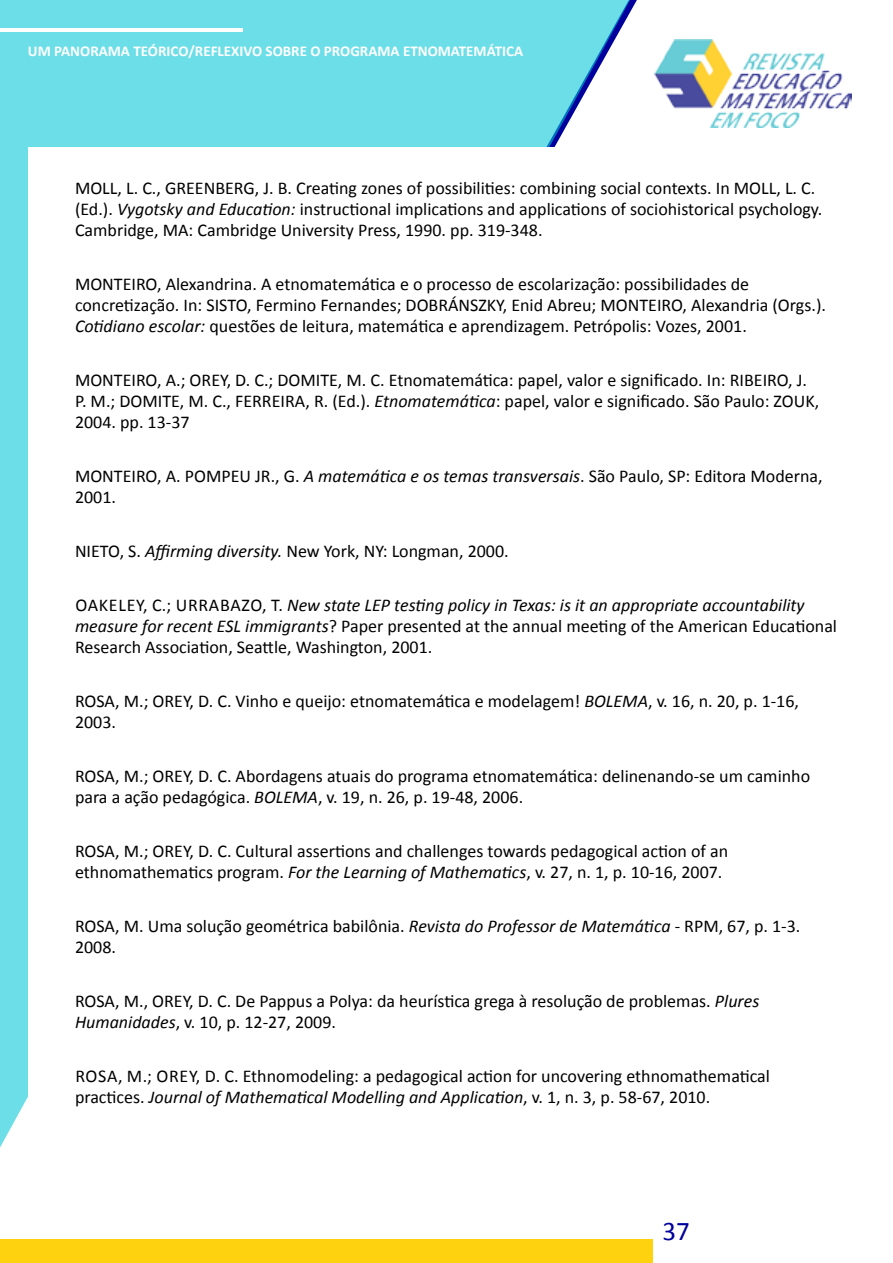
<style>
.page{position:relative;width:893px;height:1263px;background:#fff}
.page>*{position:absolute;margin:0;border:0;box-sizing:border-box;transform-origin:0 0}
.t1{font:27px "Calibri";color:#00009c}
.REFERENCIAS_MATEMÁTI{font:18px/21px "Calibri";color:#000}
.t2{font:700 15px "Calibri";color:#fff}
.s1{font-style:italic}
</style>
<div class="page">
<img style="left:654px;top:39px;width:197px;height:88px">
<div style="left:0;top:0;width:630px;height:1147px;background:#6cdee7"></div>
<hr style="left:0;top:28px;width:242px;height:3px;background:#fff">
<div style="left:0;top:1239px;width:653px;height:24px;background:#ffd20f"></div>
<div style="left:28px;top:148px;width:835px;height:1074px;background:#fff"></div>
<p class="t2" style="left:28px;top:42px;width:497px">UM PANORAMA TEÓRICO/REFLEXIVO SOBRE O PROGRAMA ETNOMATEMÁTICA</p>
<p class="REFERENCIAS_MATEMÁTI" style="left:75px;top:177px;width:749px">MOLL, L. C., GREENBERG, J. B. Creating zones of possibilities: combining social contexts. In MOLL, L. C. (Ed.). <span class="s1">Vygotsky and Education:</span> instructional implications and applications of sociohistorical psychology.<br>Cambridge, MA: Cambridge University Press, 1990. pp. 319-348.</p>
<p class="REFERENCIAS_MATEMÁTI" style="left:75px;top:273px;width:752px">MONTEIRO, Alexandrina. A etnomatemática e o processo de escolarização: possibilidades de concretização. In: SISTO, Fermino Fernandes; DOBRÁNSZKY, Enid Abreu; MONTEIRO, Alexandria (Orgs.).<br><span class="s1">Cotidiano escolar:</span> questões de leitura, matemática e aprendizagem. Petrópolis: Vozes, 2001.</p>
<p class="REFERENCIAS_MATEMÁTI" style="left:75px;top:369px;width:746px">MONTEIRO, A.; OREY, D. C.; DOMITE, M. C. Etnomatemática: papel, valor e significado. In: RIBEIRO, J.<br>P. M.; DOMITE, M. C., FERREIRA, R. (Ed.). <span class="s1">Etnomatemática</span>: papel, valor e significado. São Paulo: ZOUK,<br>2004. pp. 13-37</p>
<p class="REFERENCIAS_MATEMÁTI" style="left:75px;top:465px;width:749px">MONTEIRO, A. POMPEU JR., G. <span class="s1">A matemática e os temas transversais</span>. São Paulo, SP: Editora Moderna,<br>2001.</p>
<p class="REFERENCIAS_MATEMÁTI" style="left:75px;top:540px;width:435px">NIETO, S. <span class="s1">Affirming diversity.</span> New York, NY: Longman, 2000.</p>
<p class="REFERENCIAS_MATEMÁTI" style="left:75px;top:594px;width:764px">OAKELEY, C.; URRABAZO, T. <span class="s1">New state LEP testing policy in Texas: is it an appropriate accountability measure for recent ESL immigrants</span>? Paper presented at the annual meeting of the American Educational<br>Research Association, Seattle, Washington, 2001.</p>
<p class="REFERENCIAS_MATEMÁTI" style="left:75px;top:690px;width:725px">ROSA, M.; OREY, D. C. Vinho e queijo: etnomatemática e modelagem! <span class="s1">BOLEMA</span>, v. 16, n. 20, p. 1-16,<br>2003.</p>
<p class="REFERENCIAS_MATEMÁTI" style="left:75px;top:765px;width:737px">ROSA, M.; OREY, D. C. Abordagens atuais do programa etnomatemática: delinenando-se um caminho para a ação pedagógica. <span class="s1">BOLEMA</span>, v. 19, n. 26, p. 19-48, 2006.</p>
<p class="REFERENCIAS_MATEMÁTI" style="left:75px;top:840px;width:655px">ROSA, M.; OREY, D. C. Cultural assertions and challenges towards pedagogical action of an ethnomathematics program. <span class="s1">For the Learning of Mathematics</span>, v. 27, n. 1, p. 10-16, 2007.</p>
<p class="REFERENCIAS_MATEMÁTI" style="left:75px;top:915px;width:727px">ROSA, M. Uma solução geométrica babilônia. <span class="s1">Revista do Professor de Matemática</span> - RPM, 67, p. 1-3.<br>2008.</p>
<p class="REFERENCIAS_MATEMÁTI" style="left:75px;top:990px;width:686px">ROSA, M., OREY, D. C. De Pappus a Polya: da heurística grega à resolução de problemas. <span class="s1">Plures<br>Humanidades</span>, v. 10, p. 12-27, 2009.</p>
<p class="REFERENCIAS_MATEMÁTI" style="left:75px;top:1065px;width:696px">ROSA, M.; OREY, D. C. Ethnomodeling: a pedagogical action for uncovering ethnomathematical practices. <span class="s1">Journal of Mathematical Modelling and Application</span>, v. 1, n. 3, p. 58-67, 2010.</p>
<h1 class="t1" style="left:662px;top:1213px;width:29px">37</h1>
</div>
